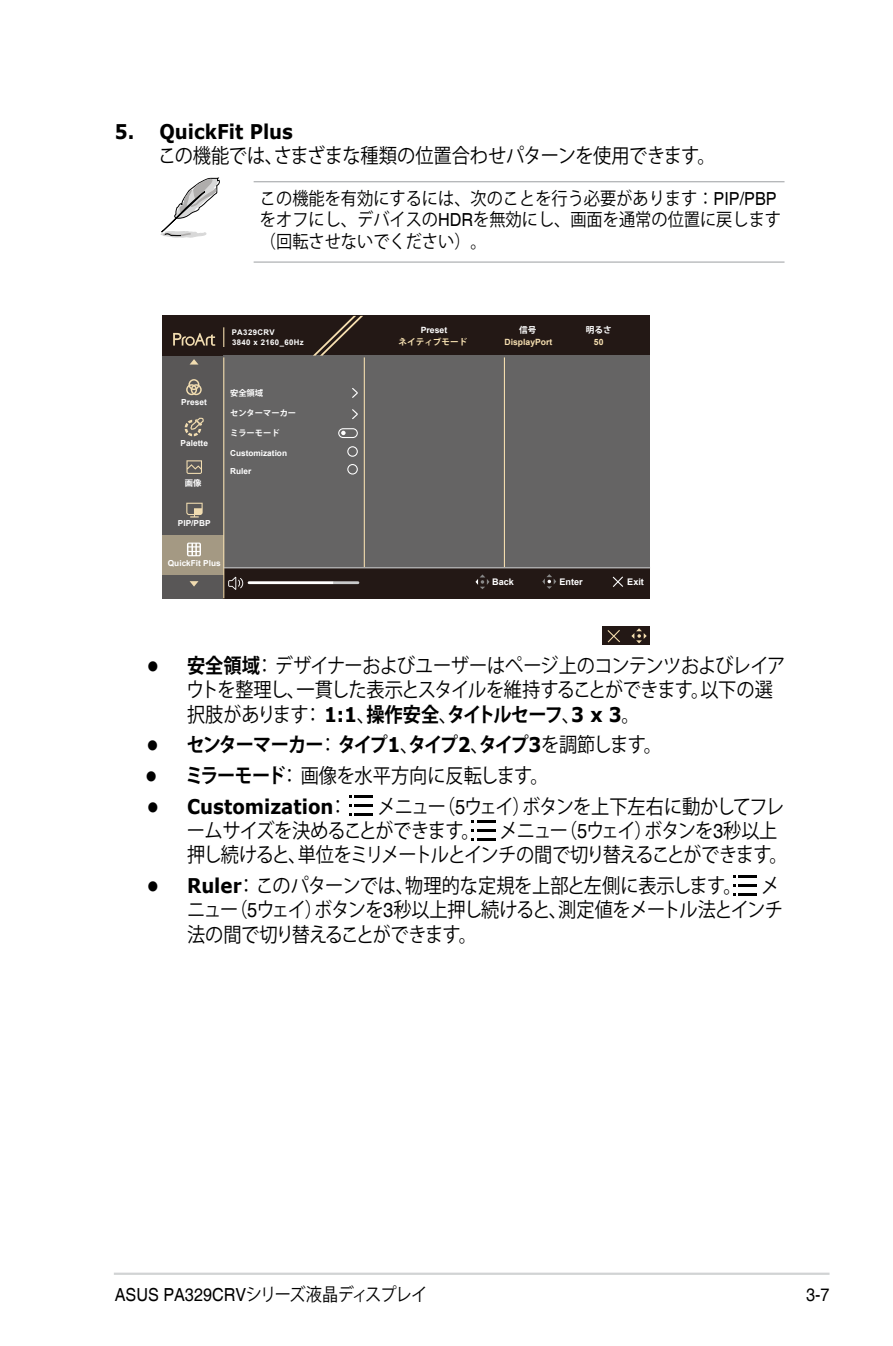
<style>
.page{position:relative;width:893px;height:1346px;background:#fff}
.page>*{position:absolute;margin:0;border:0;box-sizing:border-box;transform-origin:0 0}
.t1{font:20.25px/24.3px "Koz Go Pro";letter-spacing:-.04em;color:#000;scale:.9 1}
.t2{font:20.25px "Koz Go Pro";letter-spacing:-.02em;color:#000;scale:.9 1}
.t3{font:700 20.25px "Koz Go Pro";letter-spacing:-.12em;color:#000;scale:.9 1}
.t4{font:700 20.25px "Verdana";color:#000;scale:.9 1}
.t5{font:20.25px "Koz Go Pro";letter-spacing:-.005em;color:#000;scale:.9 1}
.t6{font:18px/21.6px "Koz Go Pro";color:#000;scale:.9 1}
.t7{font:18px "Helvetica";color:#000;scale:.9 1}
.t8{font:700 9px "Arial";color:#fff}
.t9{font:700 8.55px "Arial";color:#f6dfb0}
.t10{font:700 8.55px "Koz Go Pr 6 N";color:#f6e0b1}
.t11{font:700 8.55px "Arial";color:#fff}
.t12{font:700 8.55px "Koz Go Pr 6 N";color:#fff}
.t13{font:700 8.33px/17.8px "Arial";color:#fff}
.t14{font:700 8.33px "Koz Go Pr 6 N";color:#fff}
.t15{font:700 7.88px/10.3px "Arial";letter-spacing:.05em;color:#fff}
.s1{font-family:"Helvetica"}
.s2{font-family:"Verdana";font-weight:700}
.s3{font-weight:700}
.s4{font-family:"Verdana"}
.s5{font-weight:400}
.s6{font-family:"Koz Go Pro";font-weight:400}
.s7{font-family:"Koz Go Pro"}
</style>
<div class="page">
<hr style="left:114px;top:1272px;width:715px;height:3px;background:#d1d3d4">
<hr style="left:254px;top:181px;width:530px;height:1px;background:#a7a9ac">
<hr style="left:254px;top:261px;width:530px;height:2px;background:#a7a9ac">
<svg style="left:160px;top:177px;width:60px;height:61px"></svg>
<div style="left:602px;top:626px;width:48px;height:18px;background:#231815"></div>
<svg style="left:607px;top:630px;width:13px;height:12px"></svg>
<svg style="left:631px;top:628px;width:16px;height:15px"></svg>
<div style="left:163px;top:356px;width:61px;height:242px;background:#595757"></div>
<div style="left:163px;top:316px;width:487px;height:40px;background:#231815"></div>
<div style="left:224px;top:568px;width:426px;height:30px;background:#231815"></div>
<div style="left:224px;top:356px;width:426px;height:212px;background:#656464"></div>
<svg style="left:313px;top:316px;width:50px;height:40px"></svg>
<svg style="left:223px;top:327px;width:1px;height:20px"></svg>
<hr style="left:364px;top:357px;width:1px;height:210px;background:#f6dfb0">
<hr style="left:223px;top:357px;width:1px;height:241px;background:#f6dfb0">
<hr style="left:504px;top:357px;width:1px;height:210px;background:#f6dfb0">
<hr style="left:224px;top:567px;width:426px;height:1px;background:#c8c9ca">
<svg style="left:228px;top:577px;width:131px;height:13px"></svg>
<svg style="left:173px;top:333px;width:42px;height:13px"></svg>
<svg style="left:612px;top:576px;width:12px;height:11px"></svg>
<svg style="left:475px;top:574px;width:14px;height:15px"></svg>
<svg style="left:542px;top:574px;width:14px;height:15px"></svg>
<svg style="left:190px;top:581px;width:8px;height:6px"></svg>
<svg style="left:190px;top:359px;width:8px;height:5px"></svg>
<svg style="left:186px;top:379px;width:16px;height:16px"></svg>
<svg style="left:185px;top:418px;width:19px;height:18px"></svg>
<div style="left:163px;top:535px;width:61px;height:40px;background:#a49983"></div>
<svg style="left:186px;top:460px;width:16px;height:14px"></svg>
<svg style="left:186px;top:503px;width:17px;height:14px"></svg>
<svg style="left:187px;top:542px;width:14px;height:14px"></svg>
<svg style="left:347px;top:446px;width:11px;height:11px"></svg>
<svg style="left:347px;top:464px;width:11px;height:10px"></svg>
<svg style="left:352px;top:409px;width:6px;height:10px"></svg>
<svg style="left:352px;top:388px;width:6px;height:10px"></svg>
<svg style="left:338px;top:428px;width:20px;height:10px"></svg>
<hr style="left:355px;top:795px;width:18px;height:3px;background:#000">
<hr style="left:355px;top:804px;width:18px;height:3px;background:#000">
<hr style="left:355px;top:813px;width:18px;height:3px;background:#000">
<svg style="left:471px;top:820px;width:24px;height:2px"></svg>
<svg style="left:471px;top:829px;width:24px;height:2px"></svg>
<svg style="left:471px;top:838px;width:24px;height:2px"></svg>
<svg style="left:733px;top:875px;width:24px;height:2px"></svg>
<svg style="left:733px;top:884px;width:24px;height:2px"></svg>
<svg style="left:733px;top:893px;width:24px;height:2px"></svg>
<p class="t4" style="left:115px;top:117px;width:200px">5. QuickFit Plus</p>
<p class="t2" style="left:158px;top:143px;width:621px">この機能では、さまざまな種類の位置合わせパターンを使用できます。</p>
<p class="t6" style="left:260px;top:188px;width:580px">この機能を有効にするには、次のことを行う必要があります：<span class="s1">PIP/PBP</span>をオフにし、デバイスの<span class="s1">HDR</span>を無効にし、画面を通常の位置に戻します（回転させないでください）。</p>
<p class="t15" style="left:232px;top:327px;width:74px">PA329CRV<br>3840 x 2160_60Hz</p>
<p class="t13" style="left:181px;top:394px;width:27px">Preset</p>
<p class="t13" style="left:181px;top:434px;width:29px">Palette</p>
<p class="t14" style="left:185px;top:478px;width:18px">画像</p>
<p class="t13" style="left:178px;top:514px;width:34px">PIP/PBP</p>
<p class="t13" style="left:168px;top:554px;width:54px">QuickFit Plus</p>
<p class="t14" style="left:230px;top:388px;width:35px">安全領域</p>
<p class="t14" style="left:230px;top:408px;width:68px">センターマーカー</p>
<p class="t14" style="left:230px;top:428px;width:51px">ミラーモード</p>
<p class="t13" style="left:230px;top:444px;width:58px">Customization<br>Ruler</p>
<p class="t11" style="left:421px;top:324px;width:28px">Preset</p>
<p class="t10" style="left:398px;top:337px;width:70px">ネイティブモード</p>
<p class="t12" style="left:519px;top:325px;width:19px">信号</p>
<p class="t9" style="left:505px;top:336px;width:49px">DisplayPort</p>
<p class="t12" style="left:586px;top:325px;width:27px">明るさ</p>
<p class="t9" style="left:594px;top:336px;width:11px">50</p>
<p class="t8" style="left:492px;top:576px;width:23px">Back</p>
<p class="t8" style="left:560px;top:576px;width:25px">Enter</p>
<p class="t8" style="left:627px;top:576px;width:18px">Exit</p>
<p class="t1" style="left:186px;top:654px;width:667px;text-indent:-40px"><span class="s2">•</span> <span class="s3">安全領域</span>：デザイナーおよびユーザーはページ上のコンテンツおよびレイアウトを整理し、一貫した表示とスタイルを維持することができます。以下の選択肢があります：<span class="s2">1:1</span>、<span class="s3">操作安全</span>、<span class="s3">タイトルセーフ</span>、<span class="s2">3 x 3</span>。</p>
<p class="t3" style="left:146px;top:732px;width:575px"><span class="s4">•</span> センターマーカー<span class="s5">：</span>タイプ<span class="s4">1</span><span class="s5">、</span>タイプ<span class="s4">2</span><span class="s5">、</span>タイプ<span class="s4">3</span><span class="s5">を調節します。</span></p>
<p class="t5" style="left:145px;top:762px;width:450px"><span class="s2">•</span> <span class="s3">ミラーモード</span>：画像を水平方向に反転します。</p>
<p class="t4" style="left:147px;top:792px;width:224px">• Customization<span class="s6">：</span></p>
<p class="t1" style="left:187px;top:795px;width:669px;text-indent:190px">メニュー（<span class="s1">5</span>ウェイ）ボタンを上下左右に動かしてフレームサイズを決めることができます。 メニュー（<span class="s1">5</span>ウェイ）ボタンを<span class="s1">3</span>秒以上押し続けると、単位をミリメートルとインチの間で切り替えることができます。</p>
<p class="t1" style="left:187px;top:874px;width:664px;text-indent:-40px"><span class="s2">• Ruler</span>：このパターンでは、物理的な定規を上部と左側に表示します。 メニュー（<span class="s1">5</span>ウェイ）ボタンを<span class="s1">3</span>秒以上押し続けると、測定値をメートル法とインチ法の間で切り替えることができます。</p>
<p class="t7" style="left:115px;top:1284px;width:349px">ASUS PA329CRV<span class="s7">シリーズ液晶ディスプレイ</span></p>
<p class="t7" style="left:806px;top:1284px;width:28px">3-7</p>
</div>
